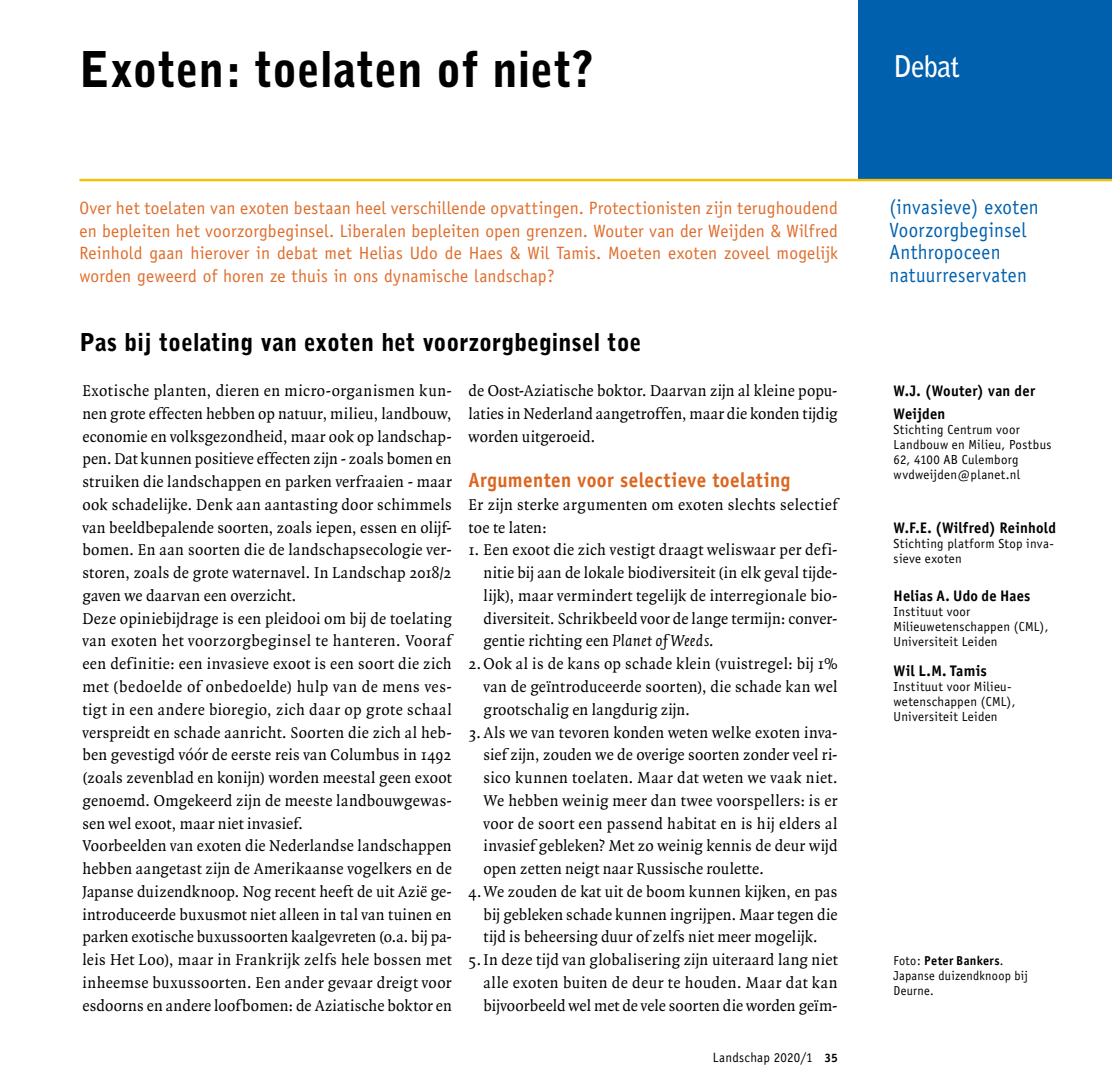
<style>
.page{position:relative;width:1112px;height:1092px;background:#fff}
.page>*{position:absolute;margin:0;border:0;box-sizing:border-box;transform-origin:0 0}
.t1{font:900 49px "Bell Gothic";letter-spacing:.01em;color:#000;scale:.92 1}
.t2{font:700 29.75px "Bell Gothic";letter-spacing:-.02em;color:#fff;scale:.92 1}
.t3{font:900 24.5px "Bell Gothic";letter-spacing:.005em;color:#000;scale:.95 1}
.t4{font:20.65px/22.8px "Officina Sans";letter-spacing:.02em;color:#0060ae;scale:.92 1}
.t5{font:700 20.65px "Officina Sans";letter-spacing:.02em;color:#dc651e;scale:.92 1}
.t6{font:17.85px/22.8px "Officina Sans";letter-spacing:.01em;color:#df6d2c;text-align:justify}
.t7{font:16.8px/22.8px "Quadraat OT";letter-spacing:.02em;color:#000;scale:.96 1}
.t8{font:15.4px "Officina Sans Bold ITC";letter-spacing:.015em;color:#000;scale:.95 1}
.t9{font:700 15.4px/22.8px "Officina Sans";letter-spacing:.015em;color:#000;scale:.95 1}
.t10{font:15.4px "Officina Sans Bold ITC";letter-spacing:.015em;color:#000}
.t11{font:13.47px "Officina Sans";letter-spacing:.015em;color:#000;scale:.96 1}
.t12{font:13.12px/15px "Officina Sans";letter-spacing:.025em;color:#000}
.t13{font:12.95px/15px "Officina Sans";letter-spacing:.02em;color:#000;scale:.95 1}
.t14{font:12.95px "Officina Sans Bold ITC";letter-spacing:.025em;color:#000;scale:.95 1}
.s1{font-style:italic;font-size:16.97px}
.s2{font-weight:700;font-size:12.25px}
.s3{font-family:"Officina Sans"}
</style>
<div class="page">
<div style="left:858px;top:0;width:253px;height:179px;background:#0060ae"></div>
<hr style="left:79px;top:179px;width:1032px;height:2px;background:#f3c108">
<h1 class="t1" style="left:79px;top:41px;width:560px">Exoten: toelaten of niet?</h1>
<p class="t6" style="left:79px;top:196px;width:760px">Over het toelaten van exoten bestaan heel verschillende opvattingen. Protectionisten zijn terughoudend en bepleiten het voorzorgbeginsel. Liberalen bepleiten open grenzen. Wouter van der Weijden &amp; Wilfred Reinhold gaan hierover in debat met Helias Udo de Haes &amp; Wil Tamis. Moeten exoten zoveel mogelijk worden geweerd of horen ze thuis in ons dynamische landschap?</p>
<h3 class="t3" style="left:79px;top:327px;width:593px">Pas bij toelating van exoten het voorzorgbeginsel toe</h3>
<p class="t7" style="left:82px;top:379px;width:386px">Exotische planten, dieren en micro-organismen kun&shy;nen grote effecten hebben op natuur, milieu, landbouw, economie en volksgezondheid, maar ook op landschap&shy;pen. Dat kunnen positieve effecten zijn - zoals bomen en struiken die landschappen en parken verfraaien - maar ook schadelijke. Denk aan aantasting door schimmels van beeldbepalende soorten, zoals iepen, essen en olijf&shy;bomen. En aan soorten die de landschapsecologie ver&shy;storen, zoals de grote waternavel. In Landschap 2018/2 gaven we daarvan een overzicht.<br>Deze opiniebijdrage is een pleidooi om bij de toelating van exoten het voorzorgbeginsel te hanteren. Vooraf een definitie: een invasieve exoot is een soort die zich met (bedoelde of onbedoelde) hulp van de mens ves&shy;tigt in een andere bioregio, zich daar op grote schaal verspreidt en schade aanricht. Soorten die zich al heb&shy;ben gevestigd vóór de eerste reis van Columbus in 1492 (zoals zevenblad en konijn) worden meestal geen exoot genoemd. Omgekeerd zijn de meeste landbouwgewas&shy;sen wel exoot, maar niet invasief.<br>Voorbeelden van exoten die Nederlandse landschappen hebben aangetast zijn de Amerikaanse vogelkers en de Japanse duizendknoop. Nog recent heeft de uit Azië ge&shy;ïntroduceerde buxusmot niet alleen in tal van tuinen en parken exotische buxussoorten kaalgevreten (o.a. bij pa&shy;leis Het Loo), maar in Frankrijk zelfs hele bossen met inheemse buxussoorten. Een ander gevaar dreigt voor esdoorns en andere loofbomen: de Aziatische boktor en</p>
<p class="t7" style="left:468px;top:379px;width:386px;text-align:justify">de Oost-Aziatische boktor. Daarvan zijn al kleine popu&shy;laties in Nederland aangetroffen, maar die konden tijdig worden uitgeroeid.</p>
<p class="t5" style="left:468px;top:467px;width:351px">Argumenten voor selectieve toelating</p>
<p class="t7" style="left:468px;top:493px;width:386px">Er zijn sterke argumenten om exoten slechts selectief toe te laten:</p>
<p class="t7" style="left:468px;top:539px;width:386px">1. Een exoot die zich vestigt draagt weliswaar per defi-</p>
<p class="t7" style="left:483px;top:561px;width:370px">nitie bij aan de lokale biodiversiteit (in elk geval tijde-</p>
<p class="t7" style="left:483px;top:584px;width:370px">lijk), maar vermindert tegelijk de interregionale bio-</p>
<p class="t7" style="left:483px;top:607px;width:370px">diversiteit. Schrikbeeld voor de lange termijn: conver-</p>
<p class="t7" style="left:483px;top:630px;width:241px">gentie richting een <span class="s1">Planet of Weeds</span>.</p>
<p class="t7" style="left:468px;top:652px;width:386px">2.Ook al is de kans op schade klein (vuistregel: bij 1%</p>
<p class="t7" style="left:483px;top:675px;width:370px">van de geïntroduceerde soorten), die schade kan wel</p>
<p class="t7" style="left:483px;top:698px;width:216px">grootschalig en langdurig zijn.</p>
<p class="t7" style="left:468px;top:721px;width:386px">3.Als we van tevoren konden weten welke exoten inva-</p>
<p class="t7" style="left:483px;top:743px;width:370px">sief zijn, zouden we de overige soorten zonder veel ri-</p>
<p class="t7" style="left:483px;top:766px;width:370px">sico kunnen toelaten. Maar dat weten we vaak niet.</p>
<p class="t7" style="left:483px;top:789px;width:370px">We hebben weinig meer dan twee voorspellers: is er</p>
<p class="t7" style="left:483px;top:812px;width:370px">voor de soort een passend habitat en is hij elders al</p>
<p class="t7" style="left:483px;top:834px;width:370px">invasief gebleken? Met zo weinig kennis de deur wijd</p>
<p class="t7" style="left:483px;top:857px;width:293px">open zetten neigt naar Russische roulette.</p>
<p class="t7" style="left:468px;top:880px;width:386px">4.We zouden de kat uit de boom kunnen kijken, en pas</p>
<p class="t7" style="left:483px;top:903px;width:370px">bij gebleken schade kunnen ingrijpen. Maar tegen die</p>
<p class="t7" style="left:483px;top:925px;width:349px">tijd is beheersing duur of zelfs niet meer mogelijk.</p>
<p class="t7" style="left:468px;top:948px;width:386px">5.In deze tijd van globalisering zijn uiteraard lang niet</p>
<p class="t7" style="left:483px;top:971px;width:370px">alle exoten buiten de deur te houden. Maar dat kan</p>
<p class="t7" style="left:483px;top:994px;width:370px">bijvoorbeeld wel met de vele soorten die worden geïm-</p>
<p class="t11" style="left:712px;top:1049px;width:132px">Landschap 2020/1 <span class="s2">35</span></p>
<h2 class="t2" style="left:893px;top:49px;width:73px">Debat</h2>
<p class="t4" style="left:889px;top:195px;width:163px">(invasieve) exoten<br>Voorzorgbeginsel<br>Anthropoceen natuurreservaten</p>
<p class="t9" style="left:893px;top:379px;width:150px">W.J. (Wouter) van der<br>Weijden</p>
<p class="t12" style="left:893px;top:422px;width:159px">Stichting Centrum voor<br>Landbouw en Milieu, Postbus<br>62, 4100 AB Culemborg wvdweijden@planet.nl</p>
<p class="t8" style="left:893px;top:518px;width:172px">W.F.E. (Wilfred) Reinhold</p>
<p class="t12" style="left:893px;top:535px;width:162px">Stichting platform Stop inva&shy;sieve exoten</p>
<p class="t8" style="left:893px;top:586px;width:145px">Helias A. Udo de Haes</p>
<p class="t12" style="left:893px;top:604px;width:156px">Instituut voor<br>Milieuwetenschappen (CML),<br>Universiteit Leiden</p>
<p class="t10" style="left:893px;top:661px;width:95px">Wil L.M. Tamis</p>
<p class="t12" style="left:893px;top:679px;width:123px">Instituut voor Milieu&shy;wetenschappen (CML),<br>Universiteit Leiden</p>
<p class="t14" style="left:893px;top:952px;width:117px"><span class="s3">Foto:</span> Peter Bankers<span class="s3">.</span></p>
<p class="t13" style="left:893px;top:968px;width:143px">Japanse duizendknoop bij<br>Deurne.</p>
</div>
